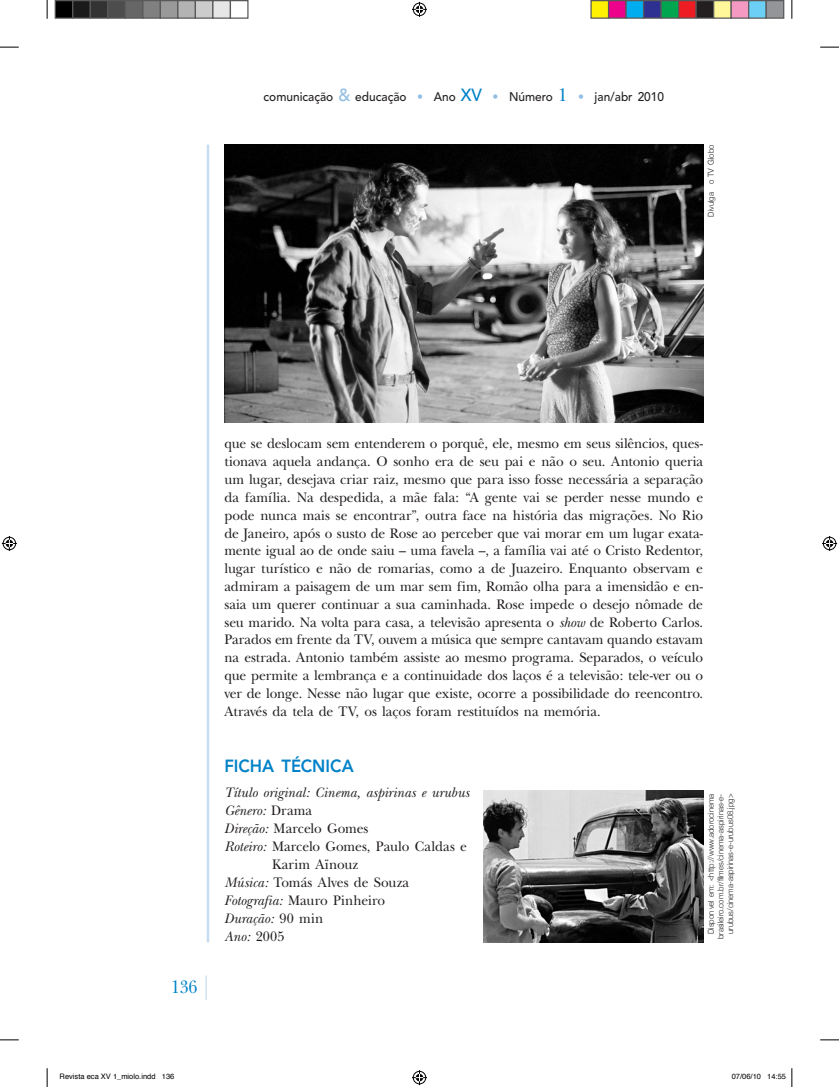
<style>
.page{position:relative;width:839px;height:1087px;background:#fff}
.page>*{position:absolute;margin:0;border:0;box-sizing:border-box;transform-origin:0 0}
.t1{font:18.75px "New Baskerville";color:#0082c8;scale:.9 1}
.t2{font:800 17.5px "Avenir";color:#0082c8;scale:.95 1}
.t3{font:14.38px/17.9px "New Baskerville";color:#231f20;text-align:justify;scale:.95 1}
.t4{font:italic 14.38px "New Baskerville";letter-spacing:.005em;color:#231f20;scale:.95 1}
.t5{font:500 12.5px "Avenir";color:#231f20;scale:.95 1}
.t6{font:300 8.12px/9.8px "Helvetica Neue";color:#231f20;text-align:right;scale:.95 1}
.t7{font:7.5px "Helvetica";color:#000}
.s1{font-size:17.5px;color:#92bee4}
.s2{color:#92bee4}
.s3{font-size:17.5px;color:#0082c8}
.s4{font-family:"New Baskerville";font-weight:400;font-size:18.75px;color:#0082c8}
.s5{font-style:italic}
.s6{font-style:normal}
</style>
<div class="page">
<hr style="left:207px;top:145px;width:2px;height:797px;background:#c5dcf1">
<hr style="left:205px;top:975px;width:2px;height:25px;background:#c5dcf1">
<img style="left:224px;top:145px;width:479px;height:278px">
<img style="left:483px;top:790px;width:220px;height:152px">
<svg style="left:0;top:46px;width:19px;height:2px"></svg>
<svg style="left:820px;top:46px;width:18px;height:2px"></svg>
<svg style="left:0;top:1039px;width:19px;height:1px"></svg>
<svg style="left:820px;top:1039px;width:18px;height:1px"></svg>
<svg style="left:46px;top:0;width:2px;height:19px"></svg>
<svg style="left:46px;top:1068px;width:2px;height:18px"></svg>
<svg style="left:791px;top:0;width:1px;height:19px"></svg>
<svg style="left:412px;top:2px;width:15px;height:15px"></svg>
<svg style="left:412px;top:1070px;width:15px;height:14px"></svg>
<svg style="left:2px;top:536px;width:15px;height:15px"></svg>
<svg style="left:822px;top:536px;width:14px;height:15px"></svg>
<div style="left:55px;top:1px;width:18px;height:17px;background:#000"></div>
<div style="left:55px;top:0;width:18px;height:19px;border:1px solid #595959"></div>
<div style="left:73px;top:1px;width:17px;height:17px;background:#1a1a1a"></div>
<div style="left:72px;top:0;width:19px;height:19px;border:1px solid #595959"></div>
<div style="left:90px;top:1px;width:18px;height:17px;background:#333"></div>
<div style="left:90px;top:0;width:18px;height:19px;border:1px solid #595959"></div>
<div style="left:108px;top:1px;width:17px;height:17px;background:#4d4d4d"></div>
<div style="left:107px;top:0;width:19px;height:19px;border:1px solid #595959"></div>
<div style="left:125px;top:1px;width:18px;height:17px;background:#666"></div>
<div style="left:125px;top:0;width:18px;height:19px;border:1px solid #595959"></div>
<div style="left:143px;top:1px;width:17px;height:17px;background:#808080"></div>
<div style="left:142px;top:0;width:19px;height:19px;border:1px solid #595959"></div>
<div style="left:160px;top:1px;width:18px;height:17px;background:#999"></div>
<div style="left:160px;top:0;width:18px;height:19px;border:1px solid #595959"></div>
<div style="left:178px;top:1px;width:17px;height:17px;background:#b3b3b3"></div>
<div style="left:177px;top:0;width:19px;height:19px;border:1px solid #595959"></div>
<div style="left:195px;top:1px;width:18px;height:17px;background:#ccc"></div>
<div style="left:195px;top:0;width:18px;height:19px;border:1px solid #595959"></div>
<div style="left:213px;top:1px;width:17px;height:17px;background:#e6e6e6"></div>
<div style="left:212px;top:0;width:19px;height:19px;border:1px solid #595959"></div>
<div style="left:230px;top:0;width:18px;height:19px;border:1px solid #595959"></div>
<div style="left:591px;top:1px;width:17px;height:17px;background:#fff101"></div>
<div style="left:590px;top:0;width:19px;height:19px;border:1px solid #595959"></div>
<div style="left:608px;top:1px;width:18px;height:17px;background:#ed028c"></div>
<div style="left:607px;top:0;width:19px;height:19px;border:1px solid #595959"></div>
<div style="left:626px;top:1px;width:17px;height:17px;background:#00aeef"></div>
<div style="left:625px;top:0;width:19px;height:19px;border:1px solid #595959"></div>
<div style="left:643px;top:1px;width:18px;height:17px;background:#2e3092"></div>
<div style="left:642px;top:0;width:19px;height:19px;border:1px solid #595959"></div>
<div style="left:661px;top:1px;width:17px;height:17px;background:#00a54f"></div>
<div style="left:660px;top:0;width:19px;height:19px;border:1px solid #595959"></div>
<div style="left:678px;top:1px;width:18px;height:17px;background:#ee1d23"></div>
<div style="left:677px;top:0;width:19px;height:19px;border:1px solid #595959"></div>
<div style="left:696px;top:1px;width:17px;height:17px;background:#231f20"></div>
<div style="left:695px;top:0;width:19px;height:19px;border:1px solid #595959"></div>
<div style="left:713px;top:1px;width:18px;height:17px;background:#fff79a"></div>
<div style="left:712px;top:0;width:19px;height:19px;border:1px solid #595959"></div>
<div style="left:731px;top:1px;width:17px;height:17px;background:#f499c2"></div>
<div style="left:730px;top:0;width:19px;height:19px;border:1px solid #595959"></div>
<div style="left:748px;top:1px;width:18px;height:17px;background:#6bcff6"></div>
<div style="left:747px;top:0;width:19px;height:19px;border:1px solid #595959"></div>
<div style="left:766px;top:1px;width:17px;height:17px;background:#939598"></div>
<div style="left:765px;top:0;width:19px;height:19px;border:1px solid #595959"></div>
<svg style="left:791px;top:1068px;width:1px;height:18px"></svg>
<p class="t5" style="left:263px;top:89px;width:423px">comunicação <span class="s1">&amp;</span> educação <span class="s2">•</span> Ano <span class="s3">XV</span> <span class="s2">•</span> Número <span class="s4">1</span> <span class="s2">•</span> jan/abr 2010</p>
<p class="t6" style="left:705px;top:216px;width:77px;rotate:-90deg">Divulgação TV Globo</p>
<p class="t3" style="left:224px;top:434px;width:505px">que se deslocam sem entenderem o porquê, ele, mesmo em seus silêncios, ques&shy;tionava aquela andança. O sonho era de seu pai e não o seu. Antonio queria um lugar, desejava criar raiz, mesmo que para isso fosse necessária a separação da família. Na despedida, a mãe fala: “A gente vai se perder nesse mundo e pode nunca mais se encontrar”, outra face na história das migrações. No Rio de Janeiro, após o susto de Rose ao perceber que vai morar em um lugar exata&shy;mente igual ao de onde saiu – uma favela –, a família vai até o Cristo Redentor, lugar turístico e não de romarias, como a de Juazeiro. Enquanto observam e admiram a paisagem de um mar sem fim, Romão olha para a imensidão e en&shy;saia um querer continuar a sua caminhada. Rose impede o desejo nômade de seu marido. Na volta para casa, a televisão apresenta o <span class="s5">show</span> de Roberto Carlos.<br>Parados em frente da TV, ouvem a música que sempre cantavam quando estavam na estrada. Antonio também assiste ao mesmo programa. Separados, o veículo que permite a lembrança e a continuidade dos laços é a televisão: tele‑ver ou o ver de longe. Nesse não lugar que existe, ocorre a possibilidade do reencontro.<br>Através da tela de TV, os laços foram restituídos na memória.</p>
<h1 class="t1" style="left:171px;top:975px;width:31px">136</h1>
<p class="t2" style="left:224px;top:755px;width:12px">FICHA</p>
<p class="t2" style="left:281px;top:755px;width:33px">TÉCNICA</p>
<p class="t4" style="left:224px;top:784px;width:259px">Título original: Cinema, aspirinas e urubus</p>
<p class="t4" style="left:224px;top:802px;width:94px">Gênero: <span class="s6">Drama</span></p>
<p class="t3" style="left:224px;top:819px;width:153px"><span class="s5">Direção:</span> Marcelo Gomes</p>
<p class="t3" style="left:224px;top:837px;width:257px"><span class="s5">Roteiro:</span> Marcelo Gomes, Paulo Caldas e</p>
<p class="t3" style="left:272px;top:855px;width:92px">Karim Aïnouz</p>
<p class="t3" style="left:224px;top:873px;width:196px"><span class="s5">Música:</span> Tomás Alves de Souza</p>
<p class="t3" style="left:224px;top:891px;width:170px"><span class="s5">Fotografia:</span> Mauro Pinheiro</p>
<p class="t4" style="left:224px;top:910px;width:105px">Duração: <span class="s6">90 min</span></p>
<p class="t4" style="left:224px;top:928px;width:65px">Ano: <span class="s6">2005</span></p>
<p class="t6" style="left:705px;top:939px;width:155px;rotate:-90deg">Disponível em: &lt;http://www.adorocinema brasileiro.com.br/filmes/cinema-aspirinas-e&shy;urubus/cinema-aspirinas-e-urubus08.jpg&gt;</p>
<p class="t7" style="left:60px;top:1070px;width:116px">Revista eca XV 1_miolo.indd 136</p>
<p class="t7" style="left:731px;top:1070px;width:56px">07/06/10 14:55</p>
</div>
